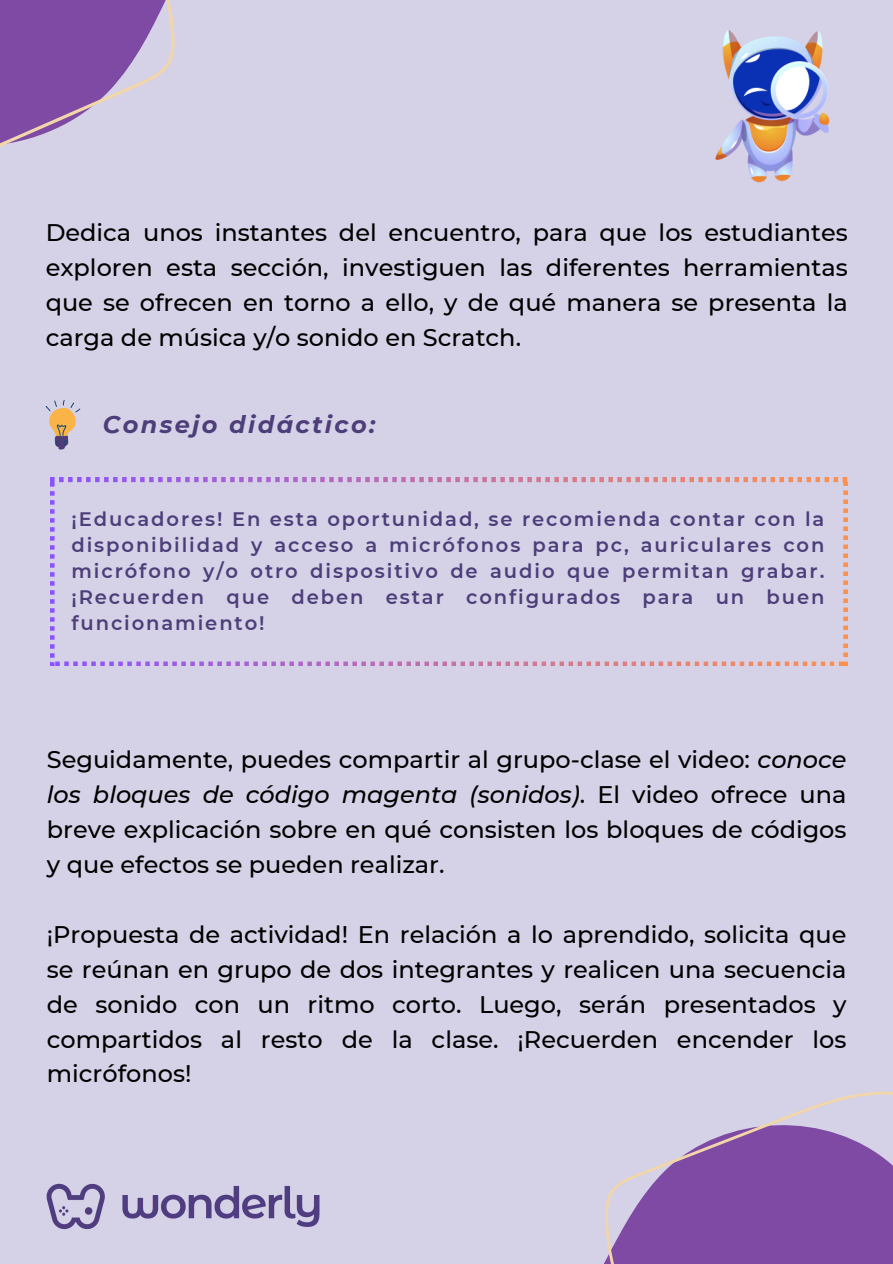
<style>
.page{position:relative;width:893px;height:1264px;background:#fff}
.page>*{position:absolute;margin:0;border:0;box-sizing:border-box;transform-origin:0 0}
.t1{font:500 24px/34.8px "Montserrat";color:#000;text-align:justify}
.t2{font:italic 700 24px "Montserrat";letter-spacing:.1em;color:#4d3e7a}
.t3{font:600 19.5px/25.8px "Montserrat";letter-spacing:.1em;color:#4d3e7a;text-align:justify}
.s1{font-style:italic}
</style>
<div class="page">
<div style="left:0;top:0;width:892px;height:1263px;background:#d5d2e7"></div>
<svg style="left:604px;top:1091px;width:288px;height:172px"></svg>
<svg style="left:0;top:0;width:175px;height:147px"></svg>
<img style="left:46px;top:1183px;width:274px;height:47px">
<img style="left:715px;top:30px;width:115px;height:153px">
<svg style="left:50px;top:477px;width:797px;height:188px"></svg>
<svg style="left:46px;top:400px;width:35px;height:49px"></svg>
<h1 class="t1" style="left:46px;top:215px;width:803px">Dedica unos instantes del encuentro, para que los estudiantes exploren esta sección, investiguen las diferentes herramientas que se ofrecen en torno a ello, y de qué manera se presenta la carga de música y/o sonido en Scratch.</h1>
<h1 class="t2" style="left:103px;top:410px;width:274px">Consejo didáctico:</h1>
<p class="t3" style="left:71px;top:506px;width:754px">¡Educadores! En esta oportunidad, se recomienda contar con la disponibilidad y acceso a micrófonos para pc, auriculares con micrófono y/o otro dispositivo de audio que permitan grabar. ¡Recuerden que deben estar configurados para un buen funcionamiento!</p>
<p class="t1" style="left:47px;top:742px;width:801px">Seguidamente, puedes compartir al grupo-clase el video: <span class="s1">conoce los bloques de código magenta (sonidos)</span>. El video ofrece una breve explicación sobre en qué consisten los bloques de códigos y que efectos se pueden realizar.</p>
<h1 class="t1" style="left:47px;top:916px;width:801px">¡Propuesta de actividad! En relación a lo aprendido, solicita que se reúnan en grupo de dos integrantes y realicen una secuencia de sonido con un ritmo corto. Luego, serán presentados y compartidos al resto de la clase. ¡Recuerden encender los micrófonos!</h1>
</div>
